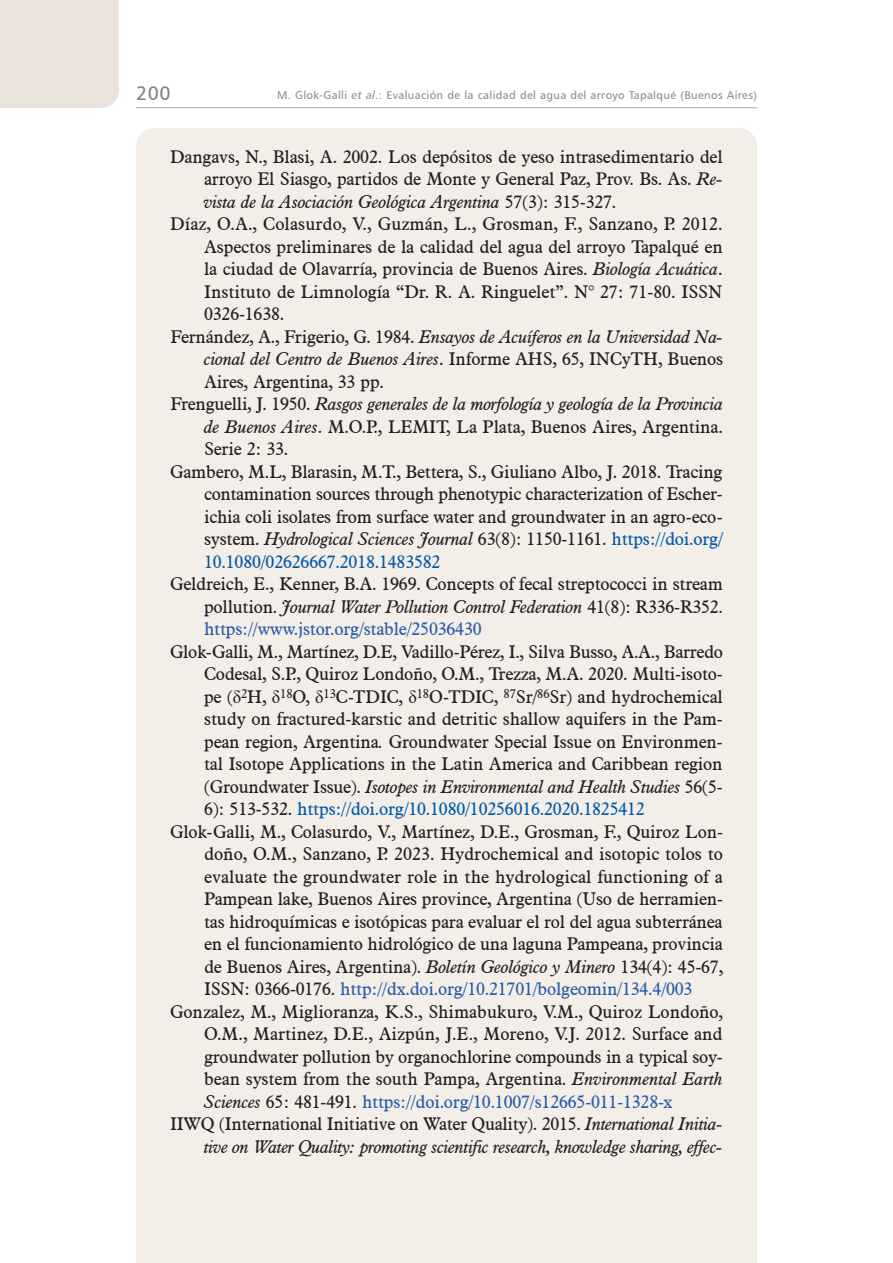
<style>
.page{position:relative;width:893px;height:1263px;background:#fff}
.page>*{position:absolute;margin:0;border:0;box-sizing:border-box;transform-origin:0 0}
.t1{font:19.5px "Humanist 777 BT Roman B";color:#808285}
.t2{font:18px/22.5px "Aldine 721 BT";letter-spacing:-.01em;color:#231f20;text-align:justify}
.t3{font:italic 18px "Aldine 721 BT";letter-spacing:-.015em;color:#231f20}
.t4{font:18px "Aldine 721 BT";letter-spacing:-.01em;color:#285caa}
.t5{font:18px "Aldine 721 BT";letter-spacing:-.01em;color:#015aaa}
.t6{font:11.25px "Humanist 777 BT Roman B";letter-spacing:.03em;color:#8a8c8f}
.s1{font-family:"Humanist 777 BT Italic B"}
.s2{font-style:italic}
.s3{font-style:normal}
.s4{font-style:normal;color:#015aaa}
.s5{color:#285caa}
.s6{font-family:"Times New Roman"}
.s7{color:#231f20}
.s8{font-style:italic;color:#231f20}
</style>
<div class="page">
<hr style="left:136px;top:107px;width:621px;height:1px;background:#a8a9ad">
<div style="left:0;top:0;width:119px;height:108px;background:#ebe4dc"></div>
<div style="left:136px;top:128px;width:621px;height:1135px;background:#f4eee8"></div>
<p class="t1" style="left:136px;top:81px;width:36px">200</p>
<p class="t6" style="left:277px;top:88px;width:481px">M. Glok-Galli <span class="s1">et al</span>.: Evaluación de la calidad del agua del arroyo Tapalqué (Buenos Aires)</p>
<p class="t2" style="left:170px;top:145px;width:554px">Dangavs, N., Blasi, A. 2002. Los depósitos de yeso intrasedimentario del</p>
<p class="t2" style="left:204px;top:167px;width:520px">arroyo El Siasgo, partidos de Monte y General Paz, Prov. Bs. As. <span class="s2">Re-</span></p>
<p class="t3" style="left:204px;top:190px;width:414px">vista de la Asociación Geológica Argentina <span class="s3">57(3): 315-327.</span></p>
<p class="t2" style="left:170px;top:212px;width:554px">Díaz, O.A., Colasurdo, V., Guzmán, L., Grosman, F., Sanzano, P. 2012.</p>
<p class="t2" style="left:204px;top:235px;width:520px">Aspectos preliminares de la calidad del agua del arroyo Tapalqué en</p>
<p class="t2" style="left:204px;top:257px;width:520px">la ciudad de Olavarría, provincia de Buenos Aires. <span class="s2">Biología Acuática</span>.</p>
<p class="t2" style="left:204px;top:280px;width:520px">Instituto de Limnología “Dr. R. A. Ringuelet”. N° 27: 71-80. ISSN</p>
<p class="t2" style="left:204px;top:302px;width:82px">0326-1638.</p>
<p class="t3" style="left:170px;top:325px;width:554px"><span class="s3">Fernández, A., Frigerio, G. 1984.</span> Ensayos de Acuíferos en la Universidad Na-</p>
<p class="t3" style="left:204px;top:348px;width:520px">cional del Centro de Buenos Aires<span class="s3">. Informe AHS, 65, INCyTH, Buenos</span></p>
<p class="t2" style="left:204px;top:370px;width:181px">Aires, Argentina, 33 pp.</p>
<p class="t3" style="left:170px;top:393px;width:555px"><span class="s3">Frenguelli, J. 1950.</span> Rasgos generales de la morfología y geología de la Provincia</p>
<p class="t2" style="left:204px;top:415px;width:520px"><span class="s2">de Buenos Aires</span>. M.O.P., LEMIT, La Plata, Buenos Aires, Argentina.</p>
<p class="t2" style="left:204px;top:437px;width:86px">Serie 2: 33.</p>
<p class="t2" style="left:170px;top:460px;width:554px">Gambero, M.L, Blarasin, M.T., Bettera, S., Giuliano Albo, J. 2018. Tracing</p>
<p class="t2" style="left:204px;top:482px;width:520px">contamination sources through phenotypic characterization of Escher-</p>
<p class="t2" style="left:204px;top:505px;width:520px">ichia coli isolates from surface water and groundwater in an agro-eco-</p>
<p class="t3" style="left:204px;top:528px;width:520px"><span class="s3">system.</span> Hydrological Sciences Journal <span class="s3">63(8): 1150-1161.</span> <span class="s4">https://doi.org/</span></p>
<p class="t5" style="left:204px;top:550px;width:238px">10.1080/02626667.2018.1483582</p>
<p class="t2" style="left:204px;top:572px;width:520px;text-indent:-34px">Geldreich, E., Kenner, B.A. 1969. Concepts of fecal streptococci in stream pollution. <span class="s2">Journal Water Pollution Control Federation</span> 41(8): R336-R352. <span class="s5">https://www.jstor.org/stable/25036430</span></p>
<p class="t2" style="left:170px;top:640px;width:555px">Glok-Galli, M., Martínez, D.E, Vadillo-Pérez, I., Silva Busso, A.A., Barredo</p>
<p class="t2" style="left:204px;top:662px;width:520px">Codesal, S.P., Quiroz Londoño, O.M., Trezza, M.A. 2020. Multi-isoto-</p>
<p class="t2" style="left:204px;top:685px;width:520px">pe (<span class="s6">δ</span><sup>2</sup>H, <span class="s6">δ</span><sup>18</sup>O, <span class="s6">δ</span><sup>13</sup>C-TDIC, <span class="s6">δ</span><sup>18</sup>O-TDIC, <sup>87</sup>Sr/<sup>86</sup>Sr) and hydrochemical</p>
<p class="t2" style="left:204px;top:707px;width:520px">study on fractured-karstic and detritic shallow aquifers in the Pam-</p>
<p class="t2" style="left:204px;top:730px;width:520px">pean region, Argentina<span class="s2">.</span> Groundwater Special Issue on Environmen-</p>
<p class="t2" style="left:204px;top:752px;width:520px">tal Isotope Applications in the Latin America and Caribbean region</p>
<p class="t3" style="left:204px;top:775px;width:520px"><span class="s3">(Groundwater Issue).</span> Isotopes in Environmental and Health Studies <span class="s3">56(5-</span></p>
<p class="t5" style="left:204px;top:798px;width:442px"><span class="s7">6): 513-532.</span> https://doi.org/10.1080/10256016.2020.1825412</p>
<p class="t2" style="left:170px;top:820px;width:554px">Glok-Galli, M., Colasurdo, V., Martínez, D.E., Grosman, F., Quiroz Lon-</p>
<p class="t2" style="left:204px;top:842px;width:520px">doño, O.M., Sanzano, P. 2023. Hydrochemical and isotopic tolos to</p>
<p class="t2" style="left:204px;top:865px;width:520px">evaluate the groundwater role in the hydrological functioning of a</p>
<p class="t2" style="left:204px;top:887px;width:520px">Pampean lake, Buenos Aires province, Argentina (Uso de herramien-</p>
<p class="t2" style="left:204px;top:910px;width:520px">tas hidroquímicas e isotópicas para evaluar el rol del agua subterránea</p>
<p class="t2" style="left:204px;top:932px;width:520px">en el funcionamiento hidrológico de una laguna Pampeana, provincia</p>
<p class="t2" style="left:204px;top:955px;width:521px">de Buenos Aires, Argentina). <span class="s2">Boletín Geológico y Minero</span> 134(4): 45-67,</p>
<p class="t4" style="left:204px;top:978px;width:490px"><span class="s7">ISSN: 0366-0176.</span> http://dx.doi.org/10.21701/bolgeomin/134.4/003</p>
<p class="t2" style="left:170px;top:1000px;width:554px">Gonzalez, M., Miglioranza, K.S., Shimabukuro, V.M., Quiroz Londoño,</p>
<p class="t2" style="left:204px;top:1022px;width:520px">O.M., Martinez, D.E., Aizpún, J.E., Moreno, V.J. 2012. Surface and</p>
<p class="t2" style="left:204px;top:1045px;width:520px">groundwater pollution by organochlorine compounds in a typical soy-</p>
<p class="t2" style="left:204px;top:1067px;width:520px">bean system from the south Pampa, Argentina. <span class="s2">Environmental Earth</span></p>
<p class="t4" style="left:204px;top:1090px;width:470px"><span class="s8">Sciences</span> <span class="s7">65: 481-491.</span> https://doi.org/10.1007/s12665-011-1328-x</p>
<p class="t2" style="left:170px;top:1112px;width:554px">IIWQ (International Initiative on Water Quality). 2015. <span class="s2">International Initia-</span></p>
<p class="t3" style="left:204px;top:1135px;width:520px">tive on Water Quality: promoting scientific research, knowledge sharing, effec-</p>
</div>
